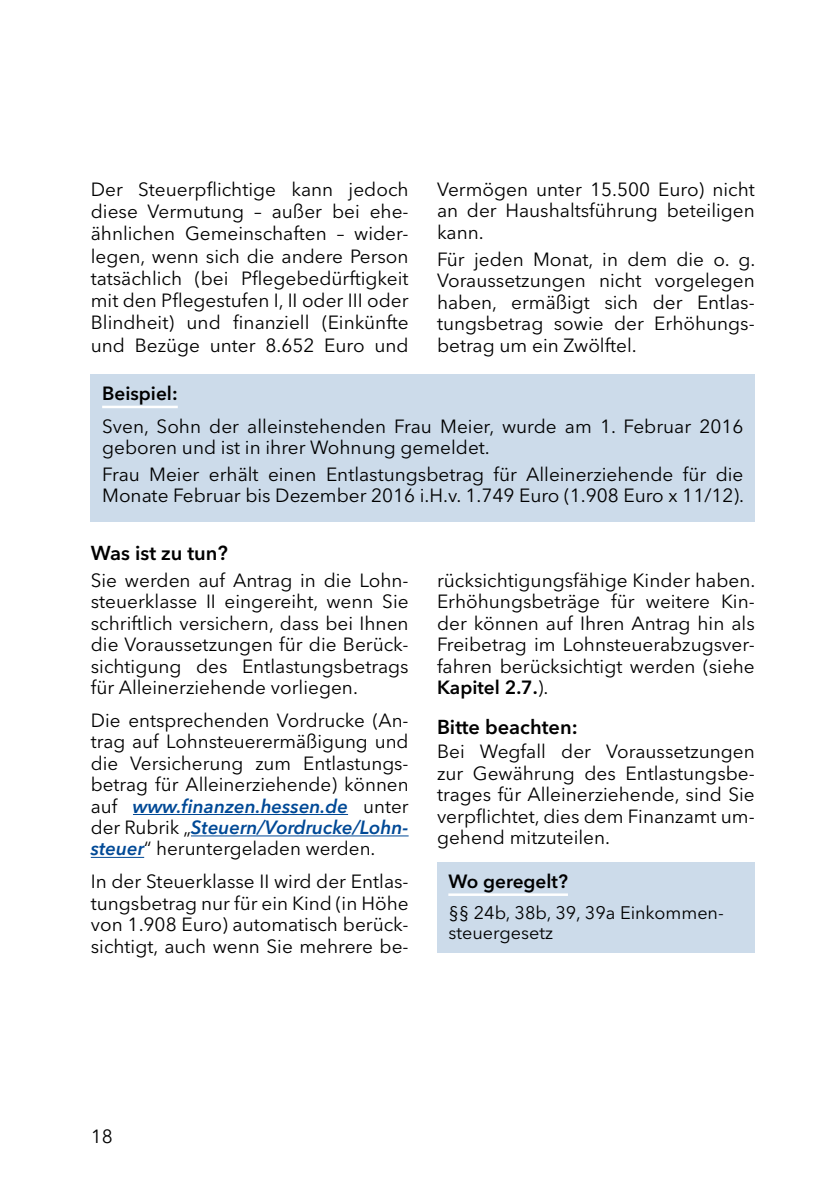
<style>
.page{position:relative;width:840px;height:1191px;background:#fff}
.page>*{position:absolute;margin:0;border:0;box-sizing:border-box;transform-origin:0 0}
.t1{font:600 20px "Avenir Next LT Pro";color:#000}
.t2{font:19px/21.4px "Avenir Next LT Pro";color:#000;text-align:justify}
.t3{font:600 19px "Avenir Next LT Pro";color:#000}
.t4{font:18px/19.8px "Avenir Next LT Pro";color:#000}
.s1{font-weight:600;font-style:italic;color:#004996}
.s2{font-weight:600}
</style>
<div class="page">
<div style="left:91px;top:374px;width:663px;height:148px;background:#ccdbea"></div>
<hr style="left:102px;top:406px;width:76px;height:2px;background:#fff">
<hr style="left:133px;top:814px;width:215px;height:1px;background:#004996">
<hr style="left:191px;top:835px;width:217px;height:1px;background:#004996">
<hr style="left:91px;top:857px;width:53px;height:1px;background:#004996">
<div style="left:437px;top:862px;width:317px;height:90px;background:#ccdbea"></div>
<hr style="left:448px;top:893px;width:119px;height:3px;background:#fff">
<p class="t2" style="left:91px;top:178px;width:319px;line-height:22.2px">Der Steuerpflichtige kann jedoch diese Vermutung – außer bei ehe&shy;ähnlichen Gemeinschaften – wider&shy;legen, wenn sich die andere Person tatsächlich (bei Pflegebedürftigkeit mit den Pflegestufen I, II oder III oder Blindheit) und finanziell (Einkünfte und Bezüge unter 8.652 Euro und</p>
<p class="t2" style="left:437px;top:178px;width:319px">Vermögen unter 15.500 Euro) nicht an der Haushaltsführung beteiligen kann.</p>
<p class="t2" style="left:437px;top:248px;width:320px">Für jeden Monat, in dem die o. g.<br>Voraussetzungen nicht vorgelegen haben, ermäßigt sich der Entlas&shy;tungsbetrag sowie der Erhöhungs&shy;betrag um ein Zwölftel.</p>
<p class="t3" style="left:102px;top:382px;width:77px">Beispiel:</p>
<p class="t2" style="left:102px;top:415px;width:642px">Sven, Sohn der alleinstehenden Frau Meier, wurde am 1. Februar 2016 geboren und ist in ihrer Wohnung gemeldet.</p>
<p class="t2" style="left:102px;top:463px;width:643px">Frau Meier erhält einen Entlastungsbetrag für Alleinerziehende für die<br>Monate Februar bis Dezember 2016 i.H.v. 1.749 Euro (1.908 Euro x 11/12).</p>
<p class="t1" style="left:91px;top:540px;width:139px">Was ist zu tun?</p>
<p class="t2" style="left:91px;top:569px;width:319px">Sie werden auf Antrag in die Lohn&shy;steuerklasse II eingereiht, wenn Sie schriftlich versichern, dass bei Ihnen die Voraussetzungen für die Berück&shy;sichtigung des Entlastungsbetrags für Alleinerziehende vorliegen.</p>
<p class="t2" style="left:91px;top:709px;width:319px">Die entsprechenden Vordrucke (An&shy;trag auf Lohnsteuerermäßigung und die Versicherung zum Entlastungs&shy;betrag für Alleinerziehende) können auf <span class="s1">www.finanzen.hessen.de</span> unter der Rubrik „<span class="s1">Steuern/Vordrucke/Lohn&shy;steuer</span>“ heruntergeladen werden.</p>
<p class="t2" style="left:91px;top:871px;width:319px">In der Steuerklasse II wird der Entlas&shy;tungsbetrag nur für ein Kind (in Höhe von 1.908 Euro) automatisch berück&shy;sichtigt, auch wenn Sie mehrere be-</p>
<p class="t2" style="left:437px;top:569px;width:320px">rücksichtigungsfähige Kinder haben.<br>Erhöhungsbeträge für weitere Kin&shy;der können auf Ihren Antrag hin als Freibetrag im Lohnsteuerabzugsver&shy;fahren berücksichtigt werden (siehe <span class="s2">Kapitel 2.7.</span>).</p>
<p class="t1" style="left:437px;top:714px;width:142px">Bitte beachten:</p>
<p class="t2" style="left:437px;top:740px;width:319px">Bei Wegfall der Voraussetzungen zur Gewährung des Entlastungsbe&shy;trages für Alleinerziehende, sind Sie verpflichtet, dies dem Finanzamt um&shy;gehend mitzuteilen.</p>
<p class="t3" style="left:448px;top:869px;width:121px">Wo geregelt?</p>
<p class="t4" style="left:448px;top:902px;width:277px">§§ 24b, 38b, 39, 39a Einkommen&shy;steuergesetz</p>
<p class="t2" style="left:91px;top:1125px;width:24px">18</p>
</div>
